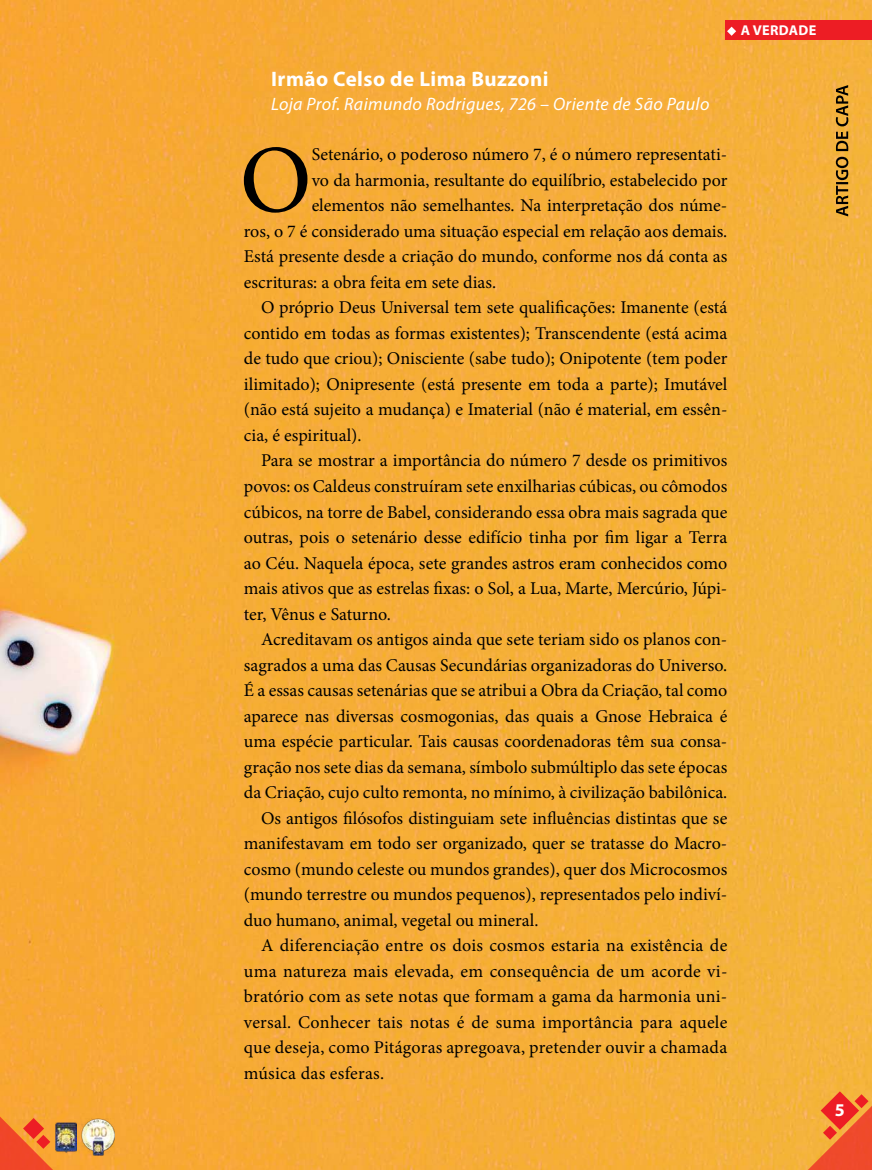
<style>
.page{position:relative;width:872px;height:1170px;background:#fff}
.page>*{position:absolute;margin:0;border:0;box-sizing:border-box;transform-origin:0 0}
.t1{font:96.45px "Minion Pro";color:#000}
.t2{font:700 21px "Myriad Pro";letter-spacing:.02em;color:#fff}
.t3{font:18px "Minion Pro";color:#000}
.t4{font:italic 18px "Myriad Pro";letter-spacing:.02em;color:#fff}
.t5{font:700 18px "Myriad Pro";color:#fff}
.t6{font:700 14.25px "Myriad Pro";letter-spacing:.02em;color:#fff}
</style>
<div class="page">
<img style="left:0;top:0;width:872px;height:1169px">
<div style="left:725px;top:20px;width:147px;height:20px;background:#ed1d24"></div>
<svg style="left:727px;top:27px;width:9px;height:9px"></svg>
<svg style="left:786px;top:1084px;width:86px;height:85px;background:#f18335"></svg>
<svg style="left:0;top:1116px;width:75px;height:53px;background:#f3712d"></svg>
<img style="left:55px;top:1121px;width:22px;height:31px">
<img style="left:82px;top:1117px;width:33px;height:38px">
<svg style="left:836px;top:85px;width:12px;height:131px;background:#906924"></svg>
<p class="t6" style="left:740px;top:21px;width:77px">A VERDADE</p>
<p class="t2" style="left:271px;top:65px;width:279px">Irmão Celso de Lima Buzzoni</p>
<p class="t4" style="left:271px;top:93px;width:440px">Loja Prof. Raimundo Rodrigues, 726 – Oriente de São Paulo</p>
<h1 class="t1" style="left:240px;top:116px;width:74px">O</h1>
<p class="t3" style="left:312px;top:142px;width:417px">Setenário, o poderoso número 7, é o número representati-</p>
<p class="t3" style="left:312px;top:168px;width:417px">vo da harmonia, resultante do equilíbrio, estabelecido por</p>
<p class="t3" style="left:312px;top:193px;width:417px">elementos não semelhantes. Na interpretação dos núme-</p>
<p class="t3" style="left:244px;top:219px;width:485px">ros, o 7 é considerado uma situação especial em relação aos demais.</p>
<p class="t3" style="left:244px;top:244px;width:485px">Está presente desde a criação do mundo, conforme nos dá conta as</p>
<p class="t3" style="left:244px;top:270px;width:254px">escrituras: a obra feita em sete dias.</p>
<p class="t3" style="left:261px;top:295px;width:468px">O próprio Deus Universal tem sete qualificações: Imanente (está</p>
<p class="t3" style="left:244px;top:321px;width:485px">contido em todas as formas existentes); Transcendente (está acima</p>
<p class="t3" style="left:244px;top:346px;width:485px">de tudo que criou); Onisciente (sabe tudo); Onipotente (tem poder</p>
<p class="t3" style="left:244px;top:372px;width:485px">ilimitado); Onipresente (está presente em toda a parte); Imutável</p>
<p class="t3" style="left:244px;top:397px;width:485px">(não está sujeito a mudança) e Imaterial (não é material, em essên-</p>
<p class="t3" style="left:244px;top:423px;width:119px">cia, é espiritual).</p>
<p class="t3" style="left:261px;top:448px;width:468px">Para se mostrar a importância do número 7 desde os primitivos</p>
<p class="t3" style="left:244px;top:474px;width:485px">povos: os Caldeus construíram sete enxilharias cúbicas, ou cômodos</p>
<p class="t3" style="left:244px;top:499px;width:485px">cúbicos, na torre de Babel, considerando essa obra mais sagrada que</p>
<p class="t3" style="left:244px;top:525px;width:485px">outras, pois o setenário desse edifício tinha por fim ligar a Terra</p>
<p class="t3" style="left:244px;top:550px;width:485px">ao Céu. Naquela época, sete grandes astros eram conhecidos como</p>
<p class="t3" style="left:244px;top:576px;width:485px">mais ativos que as estrelas fixas: o Sol, a Lua, Marte, Mercúrio, Júpi-</p>
<p class="t3" style="left:244px;top:601px;width:149px">ter, Vênus e Saturno.</p>
<p class="t3" style="left:261px;top:627px;width:468px">Acreditavam os antigos ainda que sete teriam sido os planos con-</p>
<p class="t3" style="left:244px;top:652px;width:485px">sagrados a uma das Causas Secundárias organizadoras do Universo.</p>
<p class="t3" style="left:244px;top:678px;width:485px">É a essas causas setenárias que se atribui a Obra da Criação, tal como</p>
<p class="t3" style="left:244px;top:703px;width:485px">aparece nas diversas cosmogonias, das quais a Gnose Hebraica é</p>
<p class="t3" style="left:244px;top:729px;width:485px">uma espécie particular. Tais causas coordenadoras têm sua consa-</p>
<p class="t3" style="left:244px;top:754px;width:485px">gração nos sete dias da semana, símbolo submúltiplo das sete épocas</p>
<p class="t3" style="left:244px;top:780px;width:485px">da Criação, cujo culto remonta, no mínimo, à civilização babilônica.</p>
<p class="t3" style="left:261px;top:805px;width:468px">Os antigos filósofos distinguiam sete influências distintas que se</p>
<p class="t3" style="left:244px;top:831px;width:485px">manifestavam em todo ser organizado, quer se tratasse do Macro-</p>
<p class="t3" style="left:244px;top:856px;width:485px">cosmo (mundo celeste ou mundos grandes), quer dos Microcosmos</p>
<p class="t3" style="left:244px;top:882px;width:485px">(mundo terrestre ou mundos pequenos), representados pelo indiví-</p>
<p class="t3" style="left:244px;top:907px;width:296px">duo humano, animal, vegetal ou mineral.</p>
<p class="t3" style="left:261px;top:933px;width:468px">A diferenciação entre os dois cosmos estaria na existência de</p>
<p class="t3" style="left:244px;top:958px;width:485px">uma natureza mais elevada, em consequência de um acorde vi-</p>
<p class="t3" style="left:244px;top:984px;width:485px">bratório com as sete notas que formam a gama da harmonia uni-</p>
<p class="t3" style="left:244px;top:1010px;width:485px">versal. Conhecer tais notas é de suma importância para aquele</p>
<p class="t3" style="left:244px;top:1035px;width:485px">que deseja, como Pitágoras apregoava, pretender ouvir a chamada</p>
<p class="t3" style="left:244px;top:1061px;width:142px">música das esferas.</p>
<p class="t5" style="left:835px;top:1098px;width:11px">5</p>
</div>
